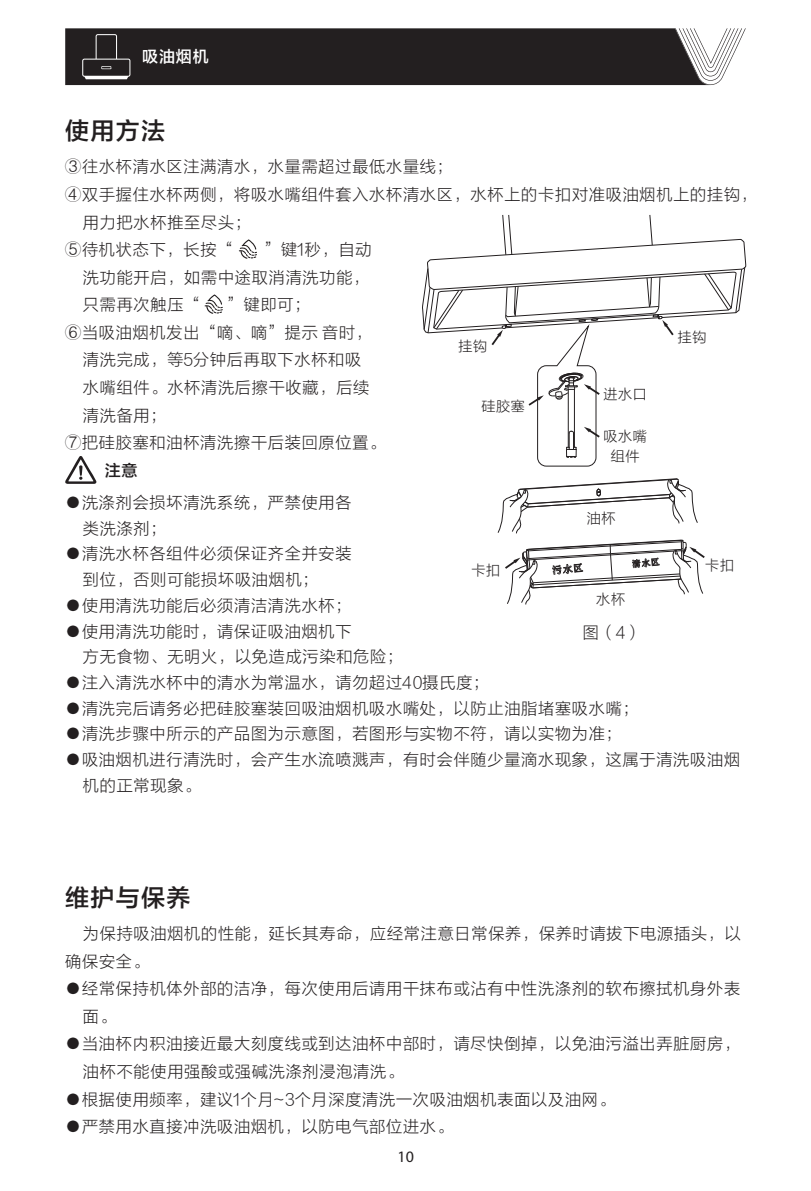
<style>
.page{position:relative;width:811px;height:1191px;background:#fff}
.page>*{position:absolute;margin:0;border:0;box-sizing:border-box;transform-origin:0 0}
.t1{font:24px "FZLTZHK GBK1 0";letter-spacing:.055em;color:#231f20}
.t2{font:16px/27.6px "FZLTXHJW GB1 0";letter-spacing:.055em;color:#231f20}
.t3{font:16px "FZLTZHK GBK1 0";color:#fff}
.t4{font:16px "FZLTZHK GBK1 0";color:#231f20}
.t5{font:16px "Myriad Pro";color:#231f20}
.t6{font:14px/19.2px "FZLTXHJW GB1 0";letter-spacing:.055em;color:#231f20;text-align:center}
</style>
<div class="page">
<svg style="left:65px;top:456px;width:32px;height:28px"></svg>
<svg style="left:497px;top:478px;width:208px;height:127px"></svg>
<svg style="left:239px;top:239px;width:18px;height:20px"></svg>
<svg style="left:205px;top:294px;width:18px;height:20px"></svg>
<svg style="left:422px;top:215px;width:324px;height:252px"></svg>
<svg style="left:65px;top:28px;width:681px;height:57px;background:#363233"></svg>
<p class="t3" style="left:142px;top:48px;width:68px">吸油烟机</p>
<h1 class="t1" style="left:65px;top:117px;width:101px">使用方法</h1>
<p class="t2" style="left:65px;top:154px;width:389px">③往水杯清水区注满清水，水量需超过最低水量线；</p>
<p class="t2" style="left:65px;top:181px;width:693px">④双手握住水杯两侧，将吸水嘴组件套入水杯清水区，水杯上的卡扣对准吸油烟机上的挂钩，</p>
<p class="t2" style="left:83px;top:209px;width:170px">用力把水杯推至尽头；</p>
<p class="t2" style="left:65px;top:236px;width:169px">⑤待机状态下，长按“</p>
<p class="t2" style="left:83px;top:236px;width:290px;text-indent:181px">”键1秒，自动洗功能开启，如需中途取消清洗功能，只需再次触压“</p>
<p class="t2" style="left:227px;top:292px;width:85px">”键即可；</p>
<p class="t2" style="left:65px;top:319px;width:308px">⑥当吸油烟机发出“嘀、嘀”提示 音时，</p>
<p class="t2" style="left:83px;top:347px;width:280px">清洗完成，等5分钟后再取下水杯和吸</p>
<p class="t2" style="left:83px;top:374px;width:288px">水嘴组件。水杯清洗后擦干收藏，后续</p>
<p class="t2" style="left:83px;top:402px;width:85px">清洗备用；</p>
<p class="t2" style="left:65px;top:429px;width:321px">⑦把硅胶塞和油杯清洗擦干后装回原位置。</p>
<p class="t6" style="left:678px;top:328px;width:30px">挂钩</p>
<p class="t6" style="left:458px;top:337px;width:30px">挂钩</p>
<p class="t6" style="left:603px;top:385px;width:45px">进水口</p>
<p class="t6" style="left:481px;top:397px;width:45px">硅胶塞</p>
<p class="t6" style="left:603px;top:427px;width:45px">吸水嘴组件</p>
<p class="t4" style="left:105px;top:461px;width:34px">注意</p>
<p class="t2" style="left:83px;top:490px;width:270px;line-height:25.8px;text-indent:-18px">●洗涤剂会损坏清洗系统，严禁使用各类洗涤剂；</p>
<p class="t6" style="left:587px;top:509px;width:30px">油杯</p>
<p class="t2" style="left:83px;top:541px;width:270px;line-height:25.8px;text-indent:-18px">●清洗水杯各组件必须保证齐全并安装到位，否则可能损坏吸油烟机；</p>
<p class="t2" style="left:65px;top:592px;width:288px">●使用清洗功能后必须清洁清洗水杯；</p>
<p class="t2" style="left:83px;top:619px;width:321px;line-height:25.8px;text-indent:-18px">●使用清洗功能时，请保证吸油烟机下<br>方无食物、无明火，以免造成污染和危险；</p>
<p class="t2" style="left:65px;top:669px;width:425px">●注入清洗水杯中的清水为常温水，请勿超过40摄氏度；</p>
<p class="t2" style="left:65px;top:695px;width:575px">●清洗完后请务必把硅胶塞装回吸油烟机吸水嘴处，以防止油脂堵塞吸水嘴；</p>
<p class="t2" style="left:65px;top:721px;width:558px">●清洗步骤中所示的产品图为示意图，若图形与实物不符，请以实物为准；</p>
<p class="t6" style="left:471px;top:561px;width:30px">卡扣</p>
<p class="t6" style="left:596px;top:590px;width:30px">水杯</p>
<p class="t2" style="left:583px;top:619px;width:60px">图（4）</p>
<p class="t6" style="left:705px;top:556px;width:30px">卡扣</p>
<p class="t2" style="left:83px;top:747px;width:658px;line-height:25.8px;text-indent:-18px">●吸油烟机进行清洗时，会产生水流喷溅声，有时会伴随少量滴水现象，这属于清洗吸油烟机的正常现象。</p>
<h1 class="t1" style="left:65px;top:884px;width:127px">维护与保养</h1>
<p class="t2" style="left:65px;top:920px;width:677px;text-indent:18px">为保持吸油烟机的性能，延长其寿命，应经常注意日常保养，保养时请拔下电源插头，以确保安全。</p>
<p class="t2" style="left:83px;top:975px;width:658px;text-indent:-18px">●经常保持机体外部的洁净，每次使用后请用干抹布或沾有中性洗涤剂的软布擦拭机身外表面。</p>
<p class="t2" style="left:83px;top:1030px;width:658px;text-indent:-18px">●当油杯内积油接近最大刻度线或到达油杯中部时，请尽快倒掉，以免油污溢出弄脏厨房，油杯不能使用强酸或强碱洗涤剂浸泡清洗。</p>
<p class="t2" style="left:65px;top:1085px;width:551px">●根据使用频率，建议1个月~3个月深度清洗一次吸油烟机表面以及油网。</p>
<p class="t2" style="left:65px;top:1113px;width:389px">●严禁用水直接冲洗吸油烟机，以防电气部位进水。</p>
<p class="t5" style="left:397px;top:1150px;width:18px">10</p>
</div>
